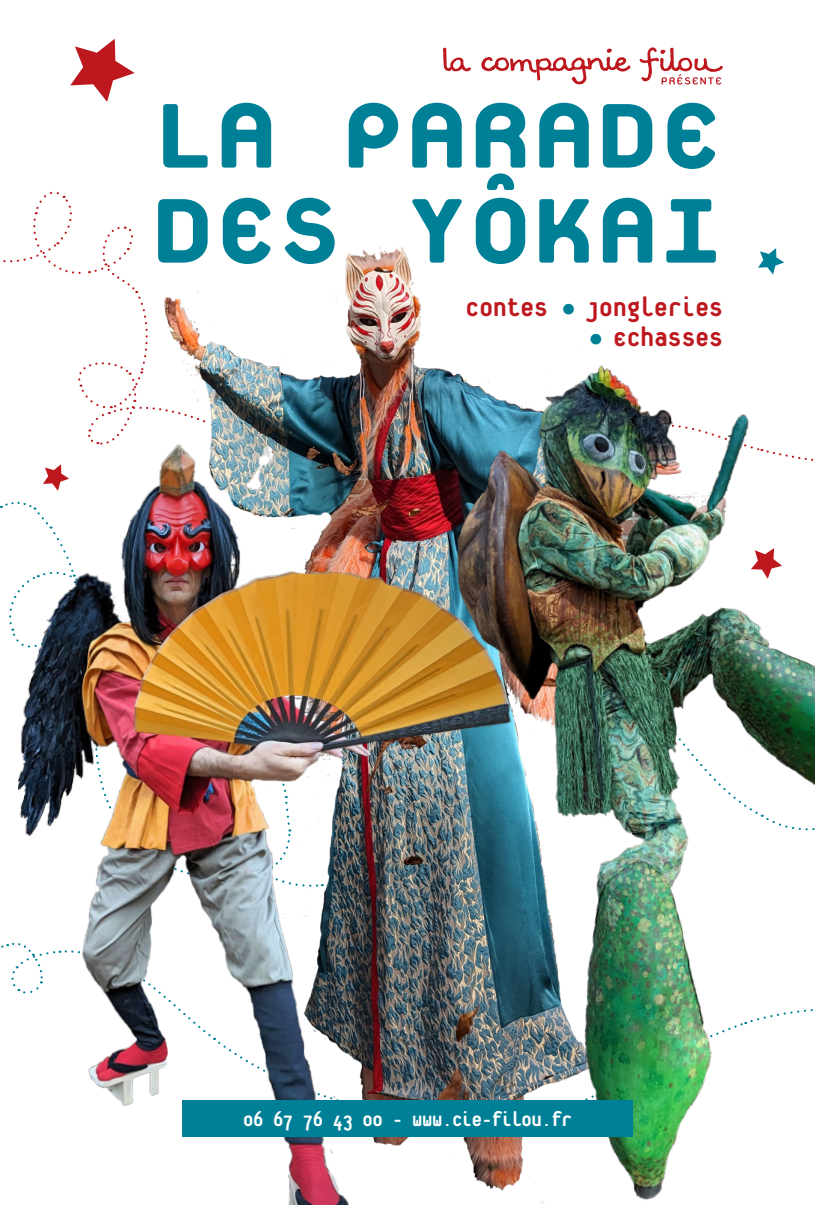
<style>
.page{position:relative;width:815px;height:1205px;background:#fff}
.page>*{position:absolute;margin:0;border:0;box-sizing:border-box;transform-origin:0 0}
.t1{font:800 137.5px "Platelet";color:#008096}
.t2{font:800 29.75px "Platelet";color:#bd181e}
.t3{font:800 22.5px "Platelet";letter-spacing:-.02em;color:#fff}
.s1{color:#008096}
</style>
<div class="page">
<svg style="left:443px;top:48px;width:28px;height:23px"></svg>
<svg style="left:481px;top:49px;width:149px;height:35px"></svg>
<svg style="left:640px;top:47px;width:83px;height:38px"></svg>
<img style="left:558px;top:887px;width:255px;height:313px">
<svg style="left:70px;top:39px;width:65px;height:63px"></svg>
<img style="left:1px;top:887px;width:557px;height:318px">
<div style="left:182px;top:1100px;width:451px;height:36px;background:#008096"></div>
<img style="left:0;top:192px;width:815px;height:695px">
<p class="t1" style="left:151px;top:72px;width:573px">LA PARADE</p>
<p class="t1" style="left:151px;top:167px;width:573px">DES YÔKAI</p>
<p class="t2" style="left:466px;top:296px;width:259px">Contes <span class="s1">•</span> Jongleries</p>
<p class="t2" style="left:589px;top:325px;width:135px"><span class="s1">•</span> Echasses</p>
<p class="t3" style="left:243px;top:1110px;width:330px">06 67 76 43 00 - www.cie-filou.fr</p>
</div>
